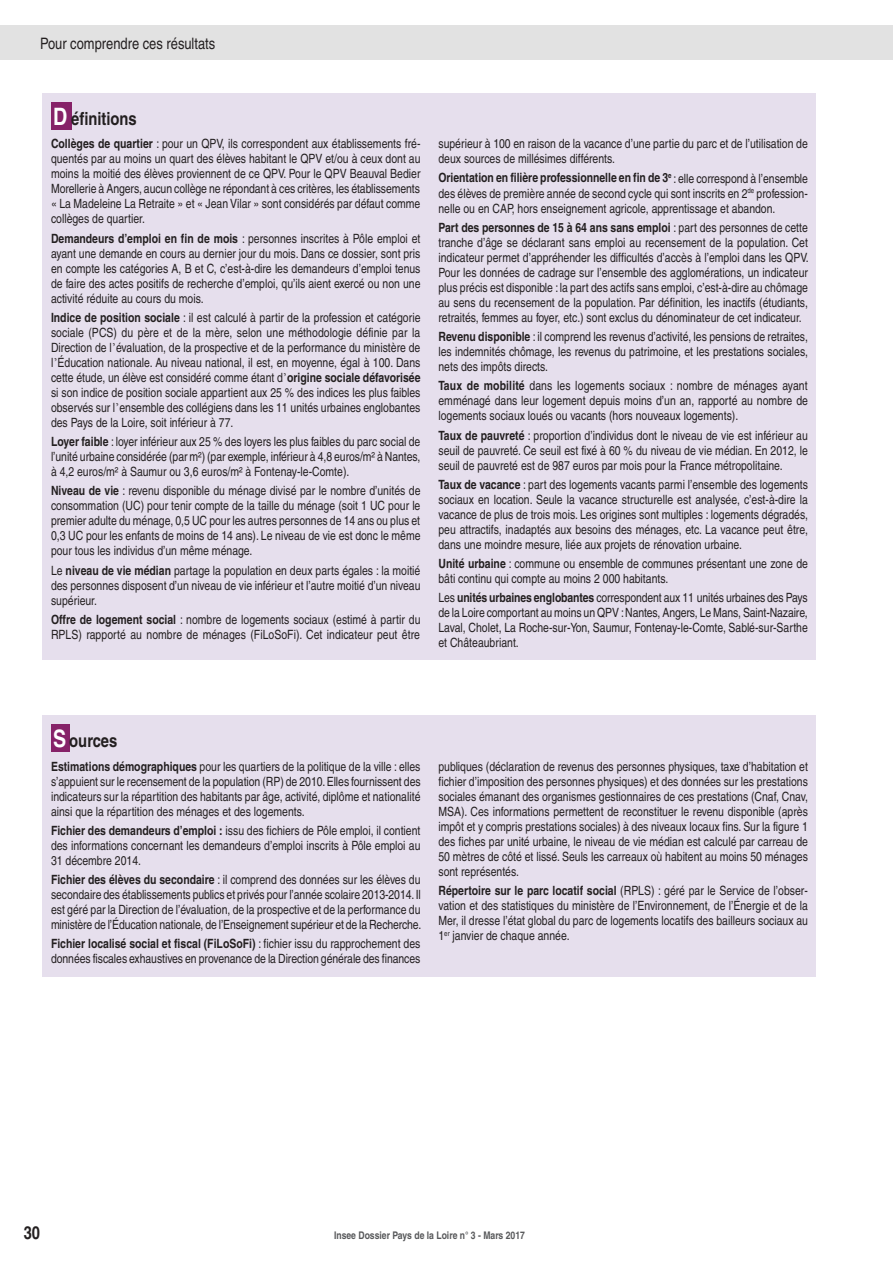
<style>
.page{position:relative;width:893px;height:1263px;background:#fff}
.page>*{position:absolute;margin:0;border:0;box-sizing:border-box;transform-origin:0 0}
.t1{font:700 condensed 18px "Helvetica";color:#231f20}
.t2{font:condensed 15.75px "Helvetica";color:#231f20}
.t3{font:condensed 12.75px/15px "Helvetica";color:#231f20;text-align:justify}
.t4{font:700 condensed 10.5px "Helvetica";color:#57585a}
.s1{font-size:24px;color:#fff}
.s2{font-weight:700}
.s3{font-family:"Times New Roman";font-stretch:normal}
</style>
<div class="page">
<div style="left:0;top:26px;width:893px;height:34px;background:#e2e2e2"></div>
<div style="left:43px;top:94px;width:773px;height:566px;background:#e6dfed"></div>
<div style="left:51px;top:102px;width:20px;height:27px;background:#862268"></div>
<div style="left:43px;top:716px;width:773px;height:261px;background:#e6dfed"></div>
<div style="left:51px;top:724px;width:18px;height:27px;background:#862268"></div>
<p class="t2" style="left:40px;top:34px;width:177px">Pour comprendre ces résultats</p>
<h1 class="t1" style="left:53px;top:107px;width:85px"><span class="s1">D</span> éfinitions</h1>
<p class="t3" style="left:51px;top:136px;width:371px"><span class="s2">Collèges de quartier</span> : pour un QPV, ils correspondent aux établissements fré&shy;quentés par au moins un quart des élèves habitant le QPV et/ou à ceux dont au moins la moitié des élèves proviennent de ce QPV. Pour le QPV Beauval Bedier Morellerie à Angers, aucun collège ne répondant à ces critères, les établissements « La Madeleine La Retraite » et « Jean Vilar » sont considérés par défaut comme collèges de quartier.</p>
<p class="t3" style="left:51px;top:231px;width:371px"><span class="s2">Demandeurs d’emploi en fin de mois</span> : personnes inscrites à Pôle emploi et ayant une demande en cours au dernier jour du mois. Dans ce dossier, sont pris en compte les catégories A, B et C, c’est-à-dire les demandeurs d’emploi tenus de faire des actes positifs de recherche d’emploi, qu’ils aient exercé ou non une activité réduite au cours du mois.</p>
<p class="t3" style="left:51px;top:310px;width:371px"><span class="s2">Indice de position sociale</span> : il est calculé à partir de la profession et catégorie sociale (PCS) du père et de la mère, selon une méthodologie définie par la Direction de l<span class="s3">’</span>évaluation, de la prospective et de la performance du ministère de l<span class="s3">’</span>Éducation nationale. Au niveau national, il est, en moyenne, égal à 100. Dans cette étude, un élève est considéré comme étant d<span class="s3">’</span><span class="s2">origine sociale défavorisée </span>si son indice de position sociale appartient aux 25 % des indices les plus faibles observés sur l<span class="s3">’</span>ensemble des collégiens dans les 11 unités urbaines englobantes des Pays de la Loire, soit inférieur à 77.</p>
<p class="t3" style="left:51px;top:434px;width:371px"><span class="s2">Loyer faible</span> : loyer inférieur aux 25 % des loyers les plus faibles du parc social de l’unité urbaine considérée (par m²) (par exemple, inférieur à 4,8 euros/m² à Nantes, à 4,2 euros/m² à Saumur ou 3,6 euros/m² à Fontenay-le-Comte).</p>
<p class="t3" style="left:51px;top:483px;width:371px"><span class="s2">Niveau de vie</span> : revenu disponible du ménage divisé par le nombre d’unités de consommation (UC) pour tenir compte de la taille du ménage (soit 1 UC pour le premier adulte du ménage, 0,5 UC pour les autres personnes de 14 ans ou plus et 0,3 UC pour les enfants de moins de 14 ans). Le niveau de vie est donc le même pour tous les individus d’un même ménage.</p>
<p class="t3" style="left:51px;top:562px;width:371px">Le <span class="s2">niveau de vie médian</span> partage la population en deux parts égales : la moitié des personnes disposent d’un niveau de vie inférieur et l’autre moitié d’un niveau supérieur.</p>
<p class="t3" style="left:51px;top:612px;width:371px"><span class="s2">Offre de logement social</span> : nombre de logements sociaux (estimé à partir du<br>RPLS) rapporté au nombre de ménages (FiLoSoFi). Cet indicateur peut être</p>
<p class="t3" style="left:438px;top:136px;width:371px">supérieur à 100 en raison de la vacance d’une partie du parc et de l’utilisation de deux sources de millésimes différents.</p>
<p class="t3" style="left:438px;top:170px;width:371px"><span class="s2">Orientation en filière professionnelle en fin de 3</span><sup>e</sup> : elle correspond à l’ensemble des élèves de première année de second cycle qui sont inscrits en 2<sup>de</sup> profession&shy;nelle ou en CAP, hors enseignement agricole, apprentissage et abandon.</p>
<p class="t3" style="left:438px;top:220px;width:372px"><span class="s2">Part des personnes de 15 à 64 ans sans emploi</span> : part des personnes de cette tranche d’âge se déclarant sans emploi au recensement de la population. Cet indicateur permet d’appréhender les difficultés d’accès à l’emploi dans les QPV.<br>Pour les données de cadrage sur l’ensemble des agglomérations, un indicateur plus précis est disponible : la part des actifs sans emploi, c’est-à-dire au chômage au sens du recensement de la population. Par définition, les inactifs (étudiants, retraités, femmes au foyer, etc.) sont exclus du dénominateur de cet indicateur.</p>
<p class="t3" style="left:438px;top:329px;width:371px"><span class="s2">Revenu disponible</span> : il comprend les revenus d’activité, les pensions de retraites, les indemnités chômage, les revenus du patrimoine, et les prestations sociales, nets des impôts directs.</p>
<p class="t3" style="left:438px;top:378px;width:371px"><span class="s2">Taux de mobilité</span> dans les logements sociaux : nombre de ménages ayant emménagé dans leur logement depuis moins d’un an, rapporté au nombre de logements sociaux loués ou vacants (hors nouveaux logements).</p>
<p class="t3" style="left:438px;top:428px;width:371px"><span class="s2">Taux de pauvreté</span> : proportion d’individus dont le niveau de vie est inférieur au seuil de pauvreté. Ce seuil est fixé à 60 % du niveau de vie médian. En 2012, le seuil de pauvreté est de 987 euros par mois pour la France métropolitaine.</p>
<p class="t3" style="left:438px;top:477px;width:371px"><span class="s2">Taux de vacance</span> : part des logements vacants parmi l’ensemble des logements sociaux en location. Seule la vacance structurelle est analysée, c’est-à-dire la vacance de plus de trois mois. Les origines sont multiples : logements dégradés, peu attractifs, inadaptés aux besoins des ménages, etc. La vacance peut être, dans une moindre mesure, liée aux projets de rénovation urbaine.</p>
<p class="t3" style="left:438px;top:556px;width:371px"><span class="s2">Unité urbaine</span> : commune ou ensemble de communes présentant une zone de bâti continu qui compte au moins 2 000 habitants.</p>
<p class="t3" style="left:438px;top:590px;width:371px">Les <span class="s2">unités urbaines englobantes</span> correspondent aux 11 unités urbaines des Pays de la Loire comportant au moins un QPV : Nantes, Angers, Le Mans, Saint-Nazaire, Laval, Cholet, La Roche-sur-Yon, Saumur, Fontenay-le-Comte, Sablé-sur-Sarthe et Châteaubriant.</p>
<h1 class="t1" style="left:53px;top:729px;width:66px"><span class="s1">S</span> ources</h1>
<p class="t3" style="left:51px;top:758px;width:371px"><span class="s2">Estimations démographiques</span> pour les quartiers de la politique de la ville : elles s’appuient sur le recensement de la population (RP) de 2010. Elles fournissent des indicateurs sur la répartition des habitants par âge, activité, diplôme et nationalité ainsi que la répartition des ménages et des logements.</p>
<p class="t3" style="left:51px;top:823px;width:371px"><span class="s2">Fichier des demandeurs d’emploi :</span> issu des fichiers de Pôle emploi, il contient des informations concernant les demandeurs d’emploi inscrits à Pôle emploi au 31 décembre 2014.</p>
<p class="t3" style="left:51px;top:872px;width:372px"><span class="s2">Fichier des élèves du secondaire</span> : il comprend des données sur les élèves du secondaire des établissements publics et privés pour l’année scolaire 2013-2014. Il est géré par la Direction de l’évaluation, de la prospective et de la performance du ministère de l’Éducation nationale, de l’Enseignement supérieur et de la Recherche.</p>
<p class="t3" style="left:51px;top:936px;width:371px"><span class="s2">Fichier localisé social et fiscal (FiLoSoFi)</span> : fichier issu du rapprochement des données fiscales exhaustives en provenance de la Direction générale des finances</p>
<p class="t3" style="left:438px;top:758px;width:371px">publiques (déclaration de revenus des personnes physiques, taxe d’habitation et fichier d’imposition des personnes physiques) et des données sur les prestations sociales émanant des organismes gestionnaires de ces prestations (Cnaf, Cnav, MSA). Ces informations permettent de reconstituer le revenu disponible (après impôt et y compris prestations sociales) à des niveaux locaux fins. Sur la figure 1 des fiches par unité urbaine, le niveau de vie médian est calculé par carreau de 50 mètres de côté et lissé. Seuls les carreaux où habitent au moins 50 ménages sont représentés.</p>
<p class="t3" style="left:438px;top:883px;width:371px"><span class="s2">Répertoire sur le parc locatif social</span> (RPLS) : géré par le Service de l’obser&shy;vation et des statistiques du ministère de l’Environnement, de l’Énergie et de la Mer, il dresse l’état global du parc de logements locatifs des bailleurs sociaux au 1<sup>er</sup> janvier de chaque année.</p>
<h1 class="t1" style="left:24px;top:1221px;width:18px">30</h1>
<p class="t4" style="left:334px;top:1229px;width:192px">Insee Dossier Pays de la Loire n° 3 - Mars 2017</p>
</div>
